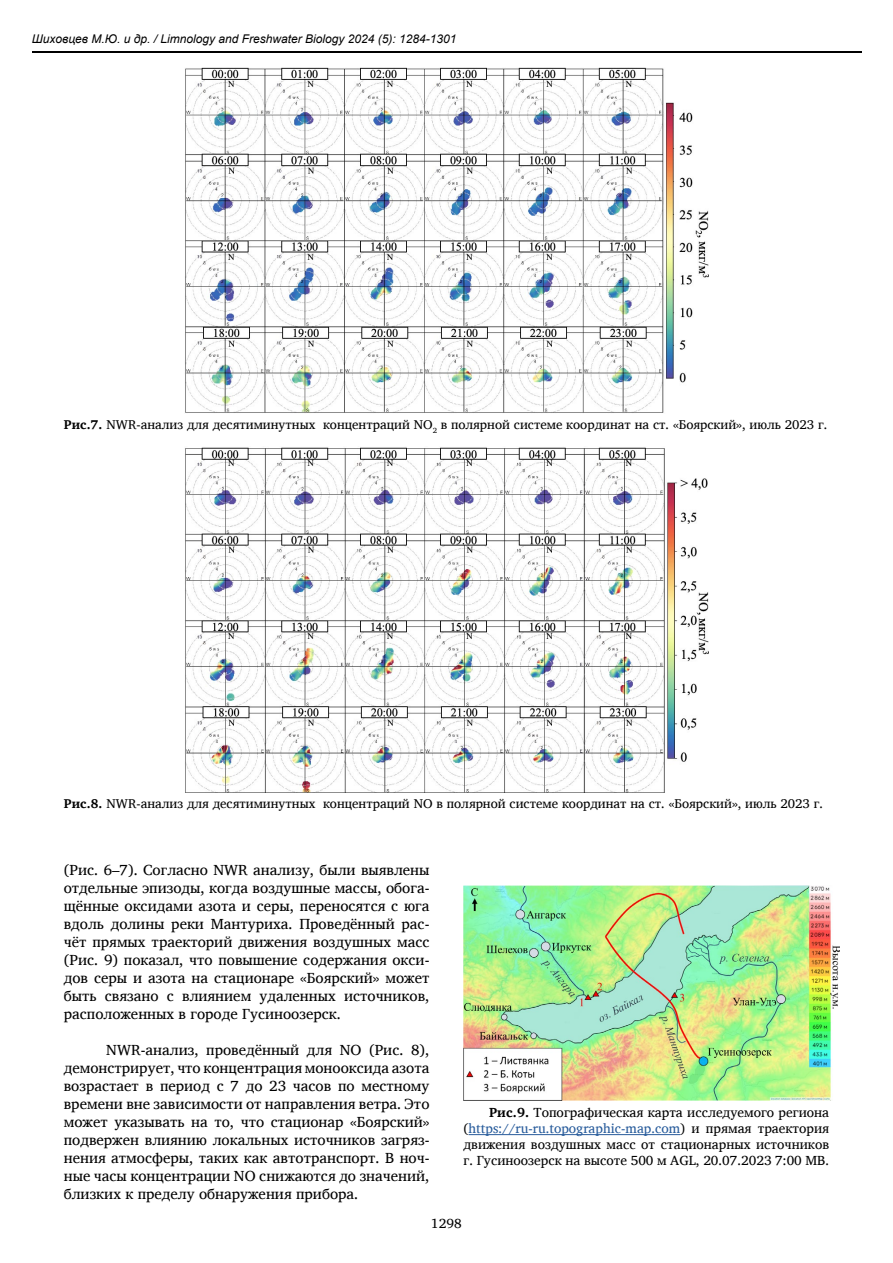
<style>
.page{position:relative;width:893px;height:1263px;background:#fff}
.page>*{position:absolute;margin:0;border:0;box-sizing:border-box;transform-origin:0 0}
.t1{font:15px/18px "Charis SIL";color:#000;text-align:justify}
.t2{font:13.5px/16.2px "Charis SIL";color:#000;text-align:justify}
.t3{font:13.05px "Charis SIL";color:#000}
.t4{font:italic 12px "Arial";color:#000}
.s1{font-weight:700}
.s2{color:#275b9b}
</style>
<div class="page">
<hr style="left:32px;top:51px;width:829px;height:2px;background:#000">
<img style="left:463px;top:885px;width:376px;height:215px">
<hr style="left:469px;top:1134px;width:211px;height:1px;background:#275b9b">
<img style="left:185px;top:68px;width:523px;height:345px">
<img style="left:185px;top:447px;width:523px;height:345px">
<p class="t4" style="left:32px;top:31px;width:426px">Шиховцев М.Ю. и др. / Limnology and Freshwater Biology 2024 (5): 1284-1301</p>
<p class="t3" style="left:64px;top:417px;width:765px"><span class="s1">Рис.7.</span> NWR-анализ для десятиминутных концентраций NO<sub>2</sub> в полярной системе координат на ст. «Боярский», июль 2023 г.</p>
<p class="t3" style="left:64px;top:795px;width:761px"><span class="s1">Рис.8.</span> NWR-анализ для десятиминутных концентраций NO в полярной системе координат на ст. «Боярский», июль 2023 г.</p>
<p class="t1" style="left:64px;top:861px;width:367px">(Рис. 6–7). Согласно NWR анализу, были выявлены отдельные эпизоды, когда воздушные массы, обога&shy;щённые оксидами азота и серы, переносятся с юга вдоль долины реки Мантуриха. Проведённый рас&shy;чёт прямых траекторий движения воздушных масс (Рис. 9) показал, что повышение содержания окси&shy;дов серы и азота на стационаре «Боярский» может быть связано с влиянием удаленных источников, расположенных в городе Гусиноозерск.</p>
<p class="t1" style="left:64px;top:1041px;width:367px;text-indent:43px">NWR-анализ, проведённый для NO (Рис. 8), демонстрирует, что концентрация монооксида азота возрастает в период с 7 до 23 часов по местному времени вне зависимости от направления ветра. Это может указывать на то, что стационар «Боярский» подвержен влиянию локальных источников загряз&shy;нения атмосферы, таких как автотранспорт. В ноч&shy;ные часы концентрации NO снижаются до значений, близких к пределу обнаружения прибора.</p>
<p class="t2" style="left:463px;top:1104px;width:367px;text-indent:26px"><span class="s1">Рис.9.</span> Топографическая карта исследуемого региона (<span class="s2">https://ru-ru.topographic-map.com</span>) и прямая траектория движения воздушных масс от стационарных источников г. Гусиноозерск на высоте 500 м AGL, 20.07.2023 7:00 МВ.</p>
<p class="t2" style="left:431px;top:1215px;width:32px">1298</p>
</div>
